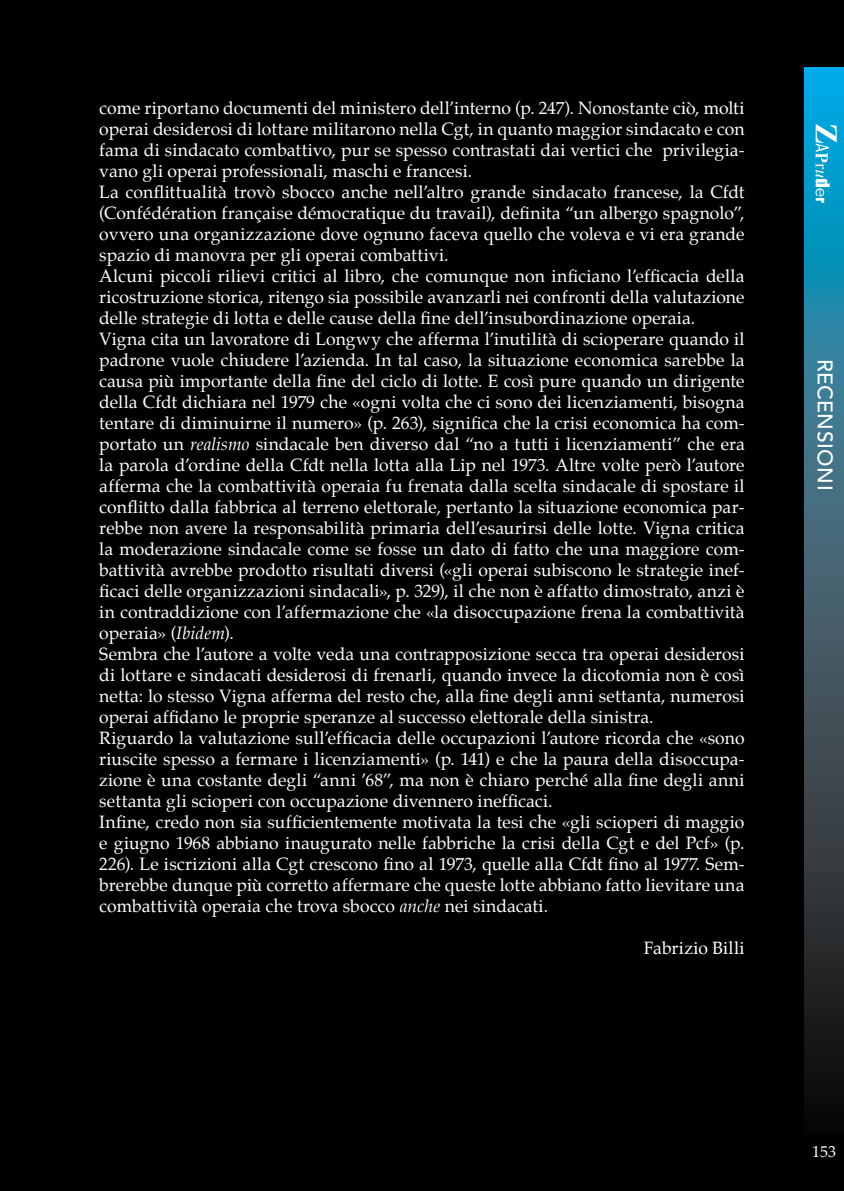
<style>
.page{position:relative;width:844px;height:1191px;background:#fff}
.page>*{position:absolute;margin:0;border:0;box-sizing:border-box;transform-origin:0 0}
.t1{font:500 21px "Avenir";letter-spacing:.025em;color:#fff}
.t2{font:17.5px/21px "Palatino";letter-spacing:.005em;color:#fff}
.t3{font:15.75px "Palatino";color:#fff}
.s1{font-style:italic}
</style>
<div class="page">
<div style="left:0;top:0;width:843px;height:1191px;background:#000"></div>
<svg style="left:804px;top:68px;width:39px;height:1036px;background:#2c5d70"></svg>
<svg style="left:815px;top:124px;width:21px;height:79px;background:#44b8dc"></svg>
<p class="t2" style="left:99px;top:97px;width:646px">come riportano documenti del ministero dell’interno (p. 247). Nonostante ciò, molti operai desiderosi di lottare militarono nella Cgt, in quanto maggior sindacato e con fama di sindacato combattivo, pur se spesso contrastati dai vertici che privilegia&shy;vano gli operai professionali, maschi e francesi.<br>La conflittualità trovò sbocco anche nell’altro grande sindacato francese, la Cfdt (Confédération française démocratique du travail), definita “un albergo spagnolo”, ovvero una organizzazione dove ognuno faceva quello che voleva e vi era grande spazio di manovra per gli operai combattivi.<br>Alcuni piccoli rilievi critici al libro, che comunque non inficiano l’efficacia della ricostruzione storica, ritengo sia possibile avanzarli nei confronti della valutazione delle strategie di lotta e delle cause della fine dell’insubordinazione operaia.<br>Vigna cita un lavoratore di Longwy che afferma l’inutilità di scioperare quando il padrone vuole chiudere l’azienda. In tal caso, la situazione economica sarebbe la causa più importante della fine del ciclo di lotte. E così pure quando un dirigente della Cfdt dichiara nel 1979 che «ogni volta che ci sono dei licenziamenti, bisogna tentare di diminuirne il numero» (p. 263), significa che la crisi economica ha com&shy;portato un <span class="s1">realismo</span> sindacale ben diverso dal “no a tutti i licenziamenti” che era la parola d’ordine della Cfdt nella lotta alla Lip nel 1973. Altre volte però l’autore afferma che la combattività operaia fu frenata dalla scelta sindacale di spostare il conflitto dalla fabbrica al terreno elettorale, pertanto la situazione economica par&shy;rebbe non avere la responsabilità primaria dell’esaurirsi delle lotte. Vigna critica la moderazione sindacale come se fosse un dato di fatto che una maggiore com&shy;battività avrebbe prodotto risultati diversi («gli operai subiscono le strategie inef&shy;ficaci delle organizzazioni sindacali», p. 329), il che non è affatto dimostrato, anzi è in contraddizione con l’affermazione che «la disoccupazione frena la combattività operaia» (<span class="s1">Ibidem</span>).<br>Sembra che l’autore a volte veda una contrapposizione secca tra operai desiderosi di lottare e sindacati desiderosi di frenarli, quando invece la dicotomia non è così netta: lo stesso Vigna afferma del resto che, alla fine degli anni settanta, numerosi operai affidano le proprie speranze al successo elettorale della sinistra.<br>Riguardo la valutazione sull’efficacia delle occupazioni l’autore ricorda che «sono riuscite spesso a fermare i licenziamenti» (p. 141) e che la paura della disoccupa&shy;zione è una costante degli “anni ’68”, ma non è chiaro perché alla fine degli anni settanta gli scioperi con occupazione divennero inefficaci.<br>Infine, credo non sia sufficientemente motivata la tesi che «gli scioperi di maggio e giugno 1968 abbiano inaugurato nelle fabbriche la crisi della Cgt e del Pcf» (p.<br>226). Le iscrizioni alla Cgt crescono fino al 1973, quelle alla Cfdt fino al 1977. Sem&shy;brerebbe dunque più corretto affermare che queste lotte abbiano fatto lievitare una combattività operaia che trova sbocco <span class="s1">anche</span> nei sindacati.</p>
<p class="t2" style="left:643px;top:937px;width:102px">Fabrizio Billi</p>
<p class="t1" style="left:837px;top:358px;width:133px;rotate:90deg">RECENSIONI</p>
<p class="t3" style="left:812px;top:1138px;width:25px">153</p>
</div>
